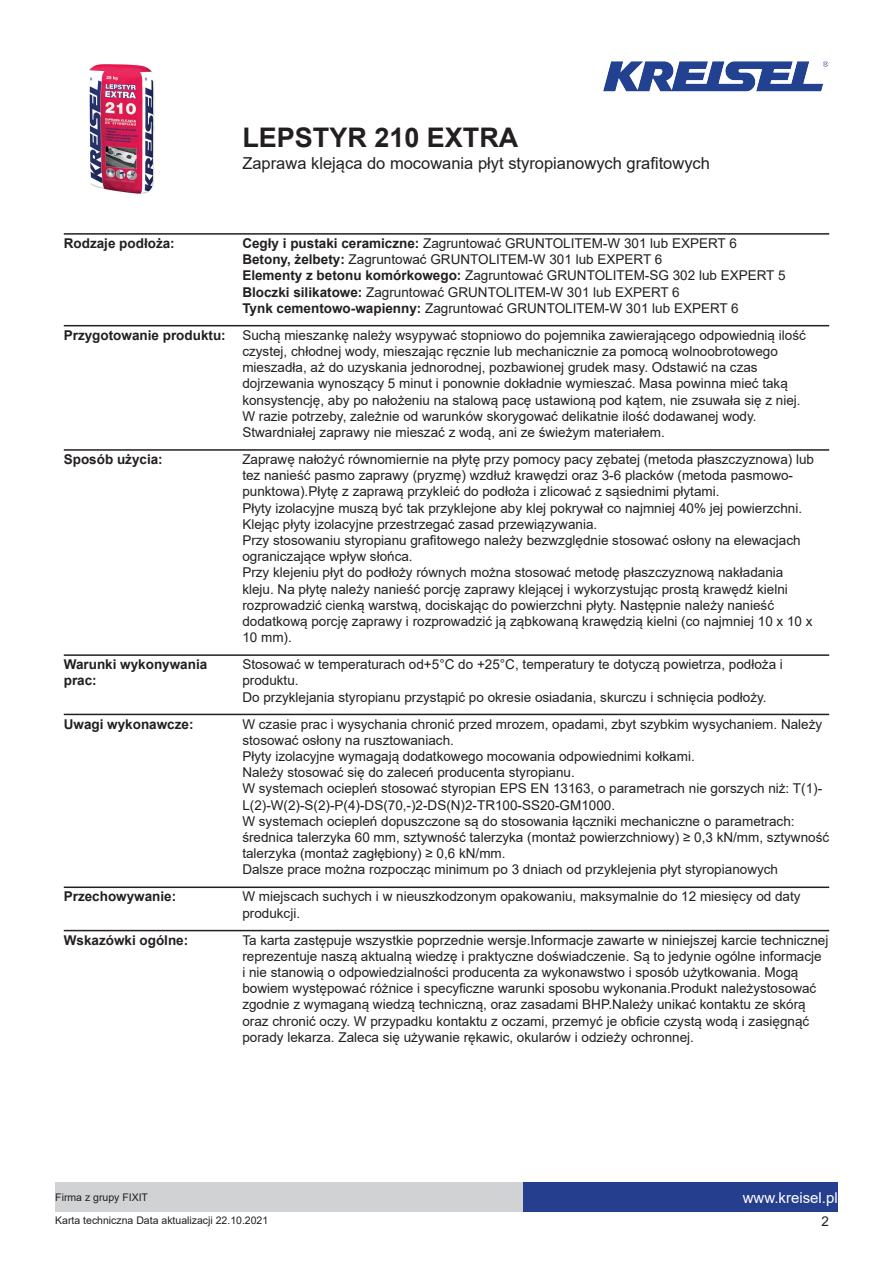
<style>
.page{position:relative;width:893px;height:1263px;background:#fff}
.page>*{position:absolute;margin:0;border:0;box-sizing:border-box;transform-origin:0 0}
.t1{font:700 27px "Arial";color:#231f20}
.t2{font:16.5px "Arial";color:#231f20}
.t3{font:15px "Arial";color:#fff}
.t4{font:13.5px/16.2px "Arial";color:#231f20}
.t5{font:700 13.5px/16.2px "Arial";color:#231f20}
.t6{font:10.5px "Arial";color:#231f20}
.s1{font-weight:700}
</style>
<div class="page">
<img style="left:89px;top:64px;width:66px;height:130px">
<img style="left:603px;top:61px;width:226px;height:31px">
<div style="left:523px;top:1182px;width:315px;height:30px;background:#253f8e"></div>
<div style="left:55px;top:1182px;width:468px;height:30px;background:#d1d2d4"></div>
<hr style="left:64px;top:233px;width:765px;height:2px;background:#231f20">
<hr style="left:64px;top:325px;width:765px;height:1px;background:#231f20">
<hr style="left:64px;top:449px;width:765px;height:2px;background:#231f20">
<hr style="left:64px;top:654px;width:765px;height:2px;background:#231f20">
<hr style="left:64px;top:714px;width:765px;height:1px;background:#231f20">
<hr style="left:64px;top:886px;width:765px;height:2px;background:#231f20">
<hr style="left:64px;top:930px;width:765px;height:1px;background:#231f20">
<h1 class="t1" style="left:242px;top:119px;width:278px">LEPSTYR 210 EXTRA</h1>
<p class="t2" style="left:242px;top:152px;width:469px">Zaprawa klejąca do mocowania płyt styropianowych grafitowych</p>
<p class="t5" style="left:64px;top:235px;width:113px">Rodzaje podłoża:</p>
<p class="t4" style="left:242px;top:235px;width:545px"><span class="s1">Cegły i pustaki ceramiczne:</span> Zagruntować GRUNTOLITEM-W 301 lub EXPERT 6<br><span class="s1">Betony, żelbety:</span> Zagruntować GRUNTOLITEM-W 301 lub EXPERT 6<br><span class="s1">Elementy z betonu komórkowego:</span> Zagruntować GRUNTOLITEM-SG 302 lub EXPERT 5<br><span class="s1">Bloczki silikatowe:</span> Zagruntować GRUNTOLITEM-W 301 lub EXPERT 6<br><span class="s1">Tynk cementowo-wapienny:</span> Zagruntować GRUNTOLITEM-W 301 lub EXPERT 6</p>
<p class="t4" style="left:242px;top:327px;width:565px;text-indent:-179px"><span class="s1">Przygotowanie produktu:</span> Suchą mieszankę należy wsypywać stopniowo do pojemnika zawierającego odpowiednią ilość czystej, chłodnej wody, mieszając ręcznie lub mechanicznie za pomocą wolnoobrotowego mieszadła, aż do uzyskania jednorodnej, pozbawionej grudek masy. Odstawić na czas dojrzewania wynoszący 5 minut i ponownie dokładnie wymieszać. Masa powinna mieć taką konsystencję, aby po nałożeniu na stalową pacę ustawioną pod kątem, nie zsuwała się z niej.<br>W razie potrzeby, zależnie od warunków skorygować delikatnie ilość dodawanej wody.<br>Stwardniałej zaprawy nie mieszać z wodą, ani ze świeżym materiałem.</p>
<p class="t5" style="left:64px;top:451px;width:101px">Sposób użycia:</p>
<p class="t4" style="left:242px;top:451px;width:573px">Zaprawę nałożyć równomiernie na płytę przy pomocy pacy zębatej (metoda płaszczyznowa) lub tez nanieść pasmo zaprawy (pryzmę) wzdłuż krawędzi oraz 3-6 placków (metoda pasmowo&shy;punktowa).Płytę z zaprawą przykleić do podłoża i zlicować z sąsiednimi płytami.<br>Płyty izolacyjne muszą być tak przyklejone aby klej pokrywał co najmniej 40% jej powierzchni.<br>Klejąc płyty izolacyjne przestrzegać zasad przewiązywania.<br>Przy stosowaniu styropianu grafitowego należy bezwzględnie stosować osłony na elewacjach ograniczające wpływ słońca.<br>Przy klejeniu płyt do podłoży równych można stosować metodę płaszczyznową nakładania kleju. Na płytę należy nanieść porcję zaprawy klejącej i wykorzystując prostą krawędź kielni rozprowadzić cienką warstwą, dociskając do powierzchni płyty. Następnie należy nanieść dodatkową porcję zaprawy i rozprowadzić ją ząbkowaną krawędzią kielni (co najmniej 10 x 10 x 10 mm).</p>
<p class="t5" style="left:64px;top:656px;width:145px">Warunki wykonywania prac:</p>
<p class="t4" style="left:242px;top:656px;width:542px">Stosować w temperaturach od+5°C do +25°C, temperatury te dotyczą powietrza, podłoża i produktu.<br>Do przyklejania styropianu przystąpić po okresie osiadania, skurczu i schnięcia podłoży.</p>
<p class="t5" style="left:64px;top:716px;width:131px">Uwagi wykonawcze:</p>
<p class="t4" style="left:242px;top:715px;width:588px">W czasie prac i wysychania chronić przed mrozem, opadami, zbyt szybkim wysychaniem. Należy stosować osłony na rusztowaniach.<br>Płyty izolacyjne wymagają dodatkowego mocowania odpowiednimi kołkami.<br>Należy stosować się do zaleceń producenta styropianu.<br>W systemach ociepleń stosować styropian EPS EN 13163, o parametrach nie gorszych niż: T(1)- L(2)-W(2)-S(2)-P(4)-DS(70,-)2-DS(N)2-TR100-SS20-GM1000.<br>W systemach ociepleń dopuszczone są do stosowania łączniki mechaniczne o parametrach: średnica talerzyka 60 mm, sztywność talerzyka (montaż powierzchniowy) ≥ 0,3 kN/mm, sztywność talerzyka (montaż zagłębiony) ≥ 0,6 kN/mm.<br>Dalsze prace można rozpocząc minimum po 3 dniach od przyklejenia płyt styropianowych</p>
<p class="t5" style="left:64px;top:889px;width:114px">Przechowywanie:</p>
<p class="t4" style="left:242px;top:888px;width:560px">W miejscach suchych i w nieuszkodzonym opakowaniu, maksymalnie do 12 miesięcy od daty produkcji.</p>
<p class="t5" style="left:64px;top:932px;width:126px">Wskazówki ogólne:</p>
<p class="t4" style="left:242px;top:932px;width:587px">Ta karta zastępuje wszystkie poprzednie wersje.Informacje zawarte w niniejszej karcie technicznej reprezentuje naszą aktualną wiedzę i praktyczne doświadczenie. Są to jedynie ogólne informacje<br>i nie stanowią o odpowiedzialności producenta za wykonawstwo i sposób użytkowania. Mogą bowiem występować różnice i specyficzne warunki sposobu wykonania.Produkt należystosować zgodnie z wymaganą wiedzą techniczną, oraz zasadami BHP.Należy unikać kontaktu ze skórą oraz chronić oczy. W przypadku kontaktu z oczami, przemyć je obficie czystą wodą i zasięgnąć porady lekarza. Zaleca się używanie rękawic, okularów i odzieży ochronnej.</p>
<p class="t6" style="left:55px;top:1190px;width:94px">Firma z grupy FIXIT</p>
<p class="t3" style="left:743px;top:1187px;width:97px">www.kreisel.pl</p>
<p class="t6" style="left:55px;top:1213px;width:215px">Karta techniczna Data aktualizacji 22.10.2021</p>
<p class="t4" style="left:821px;top:1213px;width:9px">2</p>
</div>
